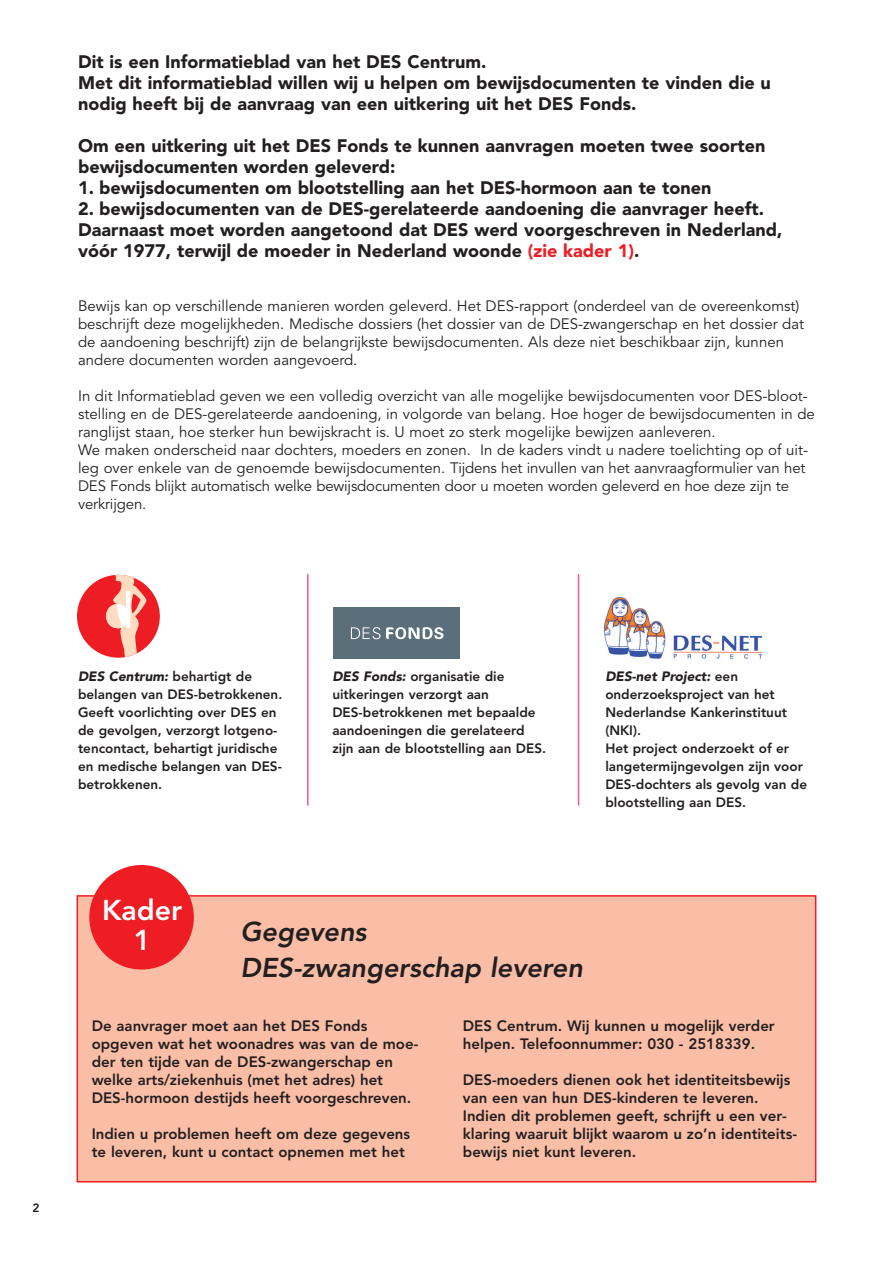
<style>
.page{position:relative;width:893px;height:1263px;background:#fff}
.page>*{position:absolute;margin:0;border:0;box-sizing:border-box;transform-origin:0 0}
.t1{font:800 28.5px/30px "Avenir";color:#fff;text-align:center}
.t2{font:italic 800 27px/36px "Avenir";color:#231f20}
.t3{font:900 18px/21px "Avenir";color:#231f20}
.t4{font:15px/18px "Avenir";color:#231f20}
.t5{font:800 15px/18px "Avenir";color:#231f20}
.t6{font:800 13.5px/18px "Avenir";color:#231f20}
.t7{font:800 12px "Avenir";color:#231f20}
.s1{color:#ee1d23}
.s2{font-weight:900;font-style:italic}
</style>
<div class="page">
<div style="left:77px;top:896px;width:739px;height:286px;background:#fabda6"></div>
<div style="left:77px;top:895px;width:739px;height:287px;border:2px solid #ee1d23"></div>
<div style="left:89px;top:865px;width:105px;height:104px;background:#ee1d23;border-radius:50%"></div>
<div style="left:77px;top:575px;width:83px;height:83px;background:#ee1d23;border-radius:50%"></div>
<svg style="left:106px;top:575px;width:41px;height:82px"></svg>
<img style="left:604px;top:596px;width:159px;height:63px">
<div style="left:333px;top:607px;width:127px;height:51px;background:#5b6f7b"></div>
<svg style="left:351px;top:627px;width:92px;height:12px"></svg>
<hr style="left:307px;top:574px;width:2px;height:232px;background:#f05893">
<hr style="left:578px;top:574px;width:1px;height:232px;background:#f05893">
<p class="t3" style="left:78px;top:53px;width:694px">Dit is een Informatieblad van het DES Centrum.<br>Met dit informatieblad willen wij u helpen om bewijsdocumenten te vinden die u nodig heeft bij de aanvraag van een uitkering uit het DES Fonds.</p>
<p class="t3" style="left:78px;top:137px;width:689px">Om een uitkering uit het DES Fonds te kunnen aanvragen moeten twee soorten bewijsdocumenten worden geleverd:</p>
<p class="t3" style="left:78px;top:179px;width:635px">1. bewijsdocumenten om blootstelling aan het DES-hormoon aan te tonen</p>
<p class="t3" style="left:78px;top:200px;width:706px">2. bewijsdocumenten van de DES-gerelateerde aandoening die aanvrager heeft.<br>Daarnaast moet worden aangetoond dat DES werd voorgeschreven in Nederland, vóór 1977, terwijl de moeder in Nederland woonde <span class="s1">(zie kader 1)</span>.</p>
<p class="t4" style="left:78px;top:298px;width:728px">Bewijs kan op verschillende manieren worden geleverd. Het DES-rapport (onderdeel van de overeenkomst) beschrijft deze mogelijkheden. Medische dossiers (het dossier van de DES-zwangerschap en het dossier dat de aandoening beschrijft) zijn de belangrijkste bewijsdocumenten. Als deze niet beschikbaar zijn, kunnen andere documenten worden aangevoerd.</p>
<p class="t4" style="left:78px;top:388px;width:738px">In dit Informatieblad geven we een volledig overzicht van alle mogelijke bewijsdocumenten voor DES-bloot&shy;stelling en de DES-gerelateerde aandoening, in volgorde van belang. Hoe hoger de bewijsdocumenten in de ranglijst staan, hoe sterker hun bewijskracht is. U moet zo sterk mogelijke bewijzen aanleveren.<br>We maken onderscheid naar dochters, moeders en zonen. In de kaders vindt u nadere toelichting op of uit&shy;leg over enkele van de genoemde bewijsdocumenten. Tijdens het invullen van het aanvraagformulier van het DES Fonds blijkt automatisch welke bewijsdocumenten door u moeten worden geleverd en hoe deze zijn te verkrijgen.</p>
<p class="t7" style="left:33px;top:1203px;width:9px">2</p>
<p class="t6" style="left:78px;top:669px;width:206px"><span class="s2">DES Centrum:</span> behartigt de belangen van DES-betrokkenen.<br>Geeft voorlichting over DES en de gevolgen, verzorgt lotgeno&shy;tencontact, behartigt juridische en medische belangen van DES&shy;betrokkenen.</p>
<p class="t6" style="left:332px;top:669px;width:215px"><span class="s2">DES Fonds:</span> organisatie die uitkeringen verzorgt aan<br>DES-betrokkenen met bepaalde aandoeningen die gerelateerd zijn aan de blootstelling aan DES.</p>
<p class="t6" style="left:605px;top:669px;width:203px"><span class="s2">DES-net Project:</span> een onderzoeksproject van het<br>Nederlandse Kankerinstituut (NKI).<br>Het project onderzoekt of er langetermijngevolgen zijn voor<br>DES-dochters als gevolg van de blootstelling aan DES.</p>
<h1 class="t1" style="left:102px;top:898px;width:82px">Kader<br>1</h1>
<h2 class="t2" style="left:241px;top:915px;width:344px">Gegevens<br>DES-zwangerschap leveren</h2>
<p class="t5" style="left:92px;top:1018px;width:328px">De aanvrager moet aan het DES Fonds opgeven wat het woonadres was van de moe&shy;der ten tijde van de DES-zwangerschap en welke arts/ziekenhuis (met het adres) het DES-hormoon destijds heeft voorgeschreven.</p>
<p class="t5" style="left:92px;top:1126px;width:320px">Indien u problemen heeft om deze gegevens te leveren, kunt u contact opnemen met het</p>
<p class="t5" style="left:463px;top:1018px;width:313px">DES Centrum. Wij kunnen u mogelijk verder helpen. Telefoonnummer: 030 - 2518339.</p>
<p class="t5" style="left:463px;top:1072px;width:336px">DES-moeders dienen ook het identiteitsbewijs van een van hun DES-kinderen te leveren.<br>Indien dit problemen geeft, schrijft u een ver&shy;klaring waaruit blijkt waarom u zo’n identiteits&shy;bewijs niet kunt leveren.</p>
</div>
